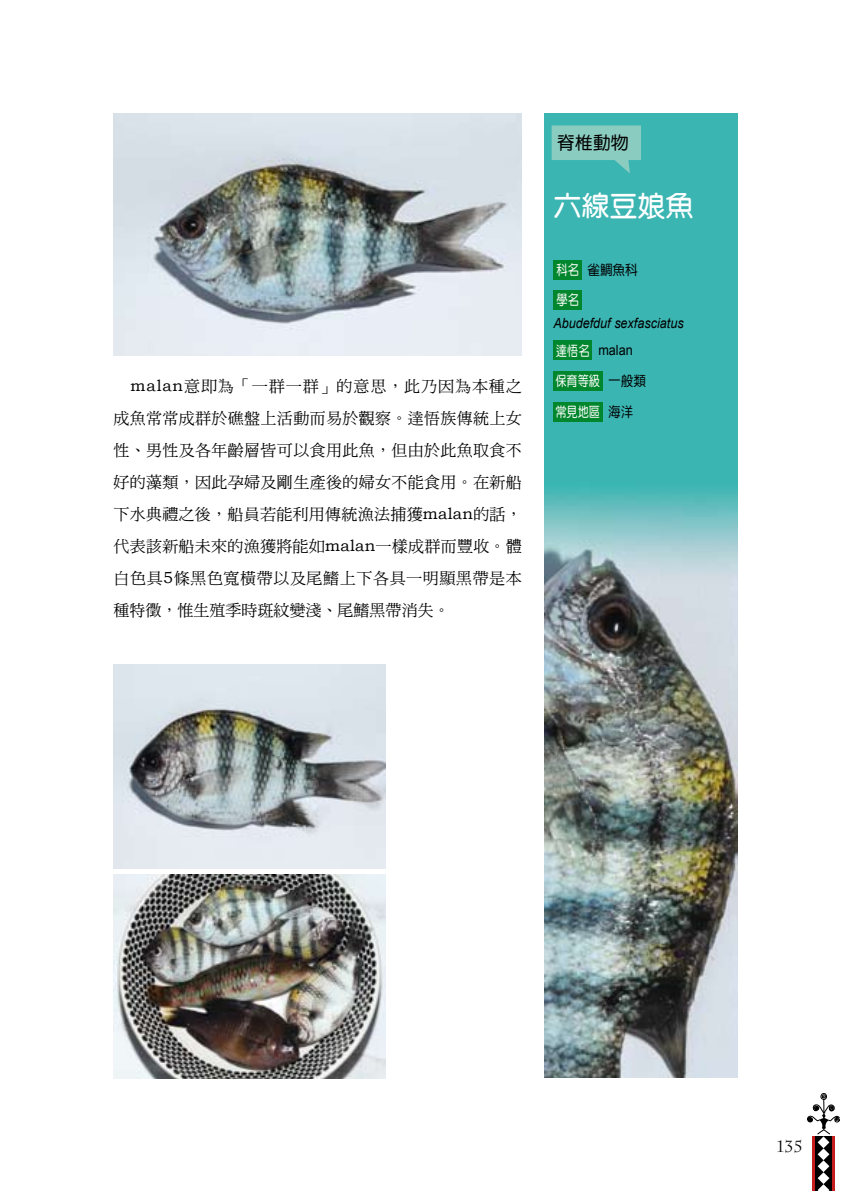
<style>
.page{position:relative;width:851px;height:1191px;background:#fff}
.page>*{position:absolute;margin:0;border:0;box-sizing:border-box;transform-origin:0 0}
.t1{font:28px "DF Yuan Bd HK BF";color:#fff}
.t2{font:18px "DF Yuan Md HK BF";color:#000}
.t3{font:16px/32px "DF Ming Md HK BF";letter-spacing:.035em;color:#000;text-align:justify}
.t4{font:16px "Charlemagne Std";color:#000}
.t5{font:italic 14px "Arial";color:#000;scale:.9 1}
.t6{font:14px/30.6px "DF Yuan Md HK BF";color:#fff;scale:.8 1}
.t7{font:14px "Arial";color:#000;scale:.9 1}
.t8{font:14px "DF Yuan Md HK BF";color:#000;scale:.9 1}
.s1{color:#fff}
.s2{font-family:"DF Yuan Md HK BF";color:#fff}
.s3{font-family:"Bookman Old Style"}
.s4{color:#000}
</style>
<div class="page">
<svg style="left:807px;top:1093px;width:32px;height:98px"></svg>
<img style="left:544px;top:113px;width:193px;height:964px">
<svg style="left:551px;top:125px;width:90px;height:48px;background:#75c5bc"></svg>
<div style="left:553px;top:290px;width:29px;height:20px;background:#00862c"></div>
<div style="left:553px;top:341px;width:39px;height:19px;background:#00862c"></div>
<div style="left:553px;top:260px;width:29px;height:19px;background:#00862c"></div>
<img style="left:113px;top:113px;width:409px;height:242px">
<img style="left:113px;top:874px;width:273px;height:204px">
<img style="left:113px;top:664px;width:273px;height:205px">
<div style="left:553px;top:371px;width:49px;height:20px;background:#00862c"></div>
<div style="left:553px;top:402px;width:49px;height:19px;background:#00862c"></div>
<p class="t2" style="left:556px;top:133px;width:73px">脊椎動物</p>
<p class="t1" style="left:553px;top:192px;width:141px">六線豆娘魚</p>
<p class="t8" style="left:556px;top:262px;width:92px"><span class="s1">科名</span> 雀鯛魚科</p>
<p class="t6" style="left:556px;top:285px;width:29px">學名</p>
<p class="t7" style="left:556px;top:341px;width:87px"><span class="s2">達悟名</span> malan</p>
<p class="t5" style="left:553px;top:313px;width:146px">Abudefduf sexfasciatus</p>
<p class="t3" style="left:113px;top:370px;width:410px;text-indent:17px"><span class="s3">malan</span>意即為「一群一群」的意思，此乃因為本種之成魚常常成群於礁盤上活動而易於觀察。達悟族傳統上女性、男性及各年齡層皆可以食用此魚，但由於此魚取食不好的藻類，因此孕婦及剛生產後的婦女不能食用。在新船下水典禮之後，船員若能利用傳統漁法捕獲<span class="s3">malan</span>的話，代表該新船未來的漁獲將能如<span class="s3">malan</span>一樣成群而豐收。體白色具<span class="s3">5</span>條黑色寬橫帶以及尾鰭上下各具一明顯黑帶是本種特徵，惟生殖季時斑紋變淺、尾鰭黑帶消失。</p>
<p class="t6" style="left:555px;top:366px;width:115px">保育等級 <span class="s4">一般類</span>常見地區 <span class="s4">海洋</span></p>
<p class="t4" style="left:776px;top:1137px;width:27px">135</p>
</div>
